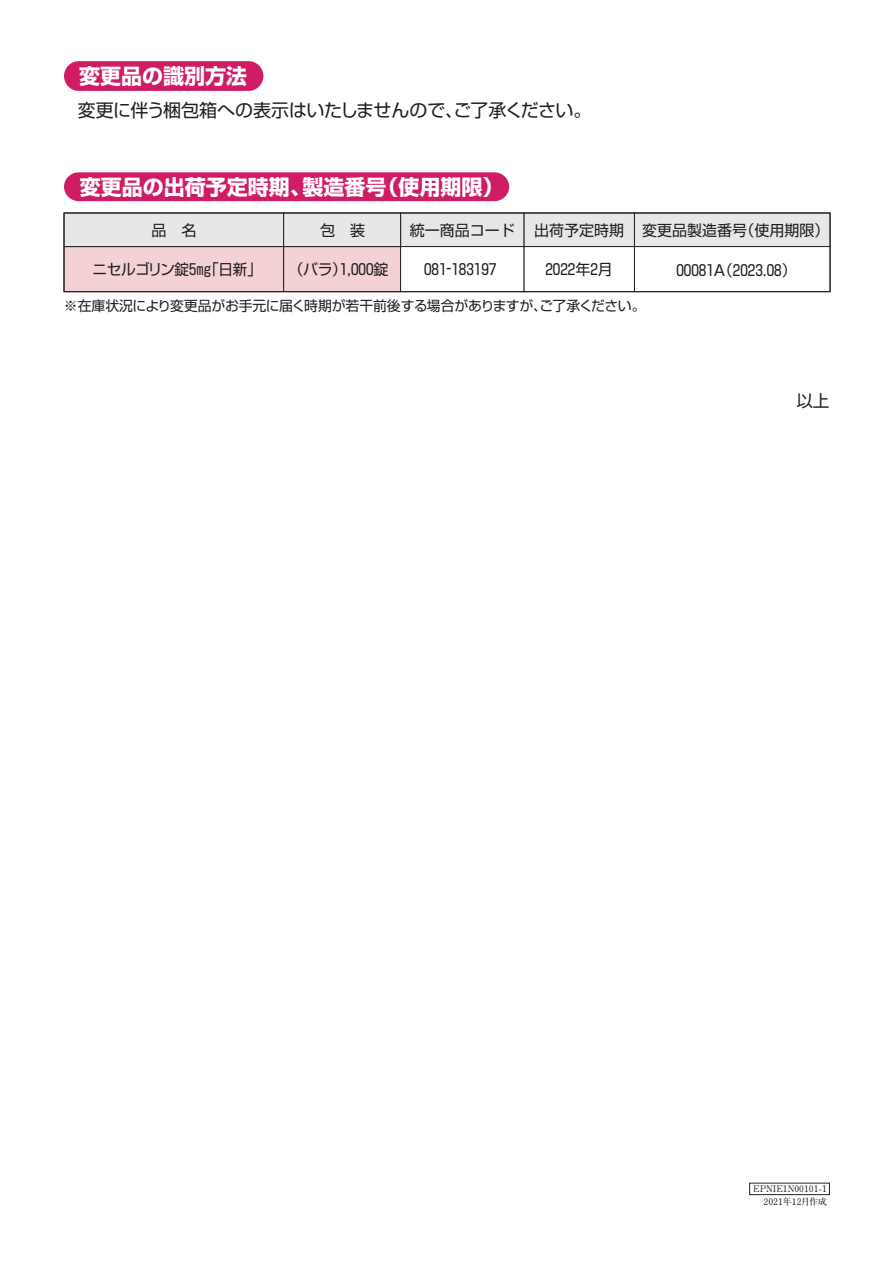
<style>
.page{position:relative;width:893px;height:1263px;background:#fff}
.page>*{position:absolute;margin:0;border:0;box-sizing:border-box;transform-origin:0 0}
.t1{font:700 21px "Shin Go Pro";color:#fff}
.t2{font:18px "Shin Go Pro";letter-spacing:-.02em;color:#231f20}
.t3{font:16.5px "Shin Go Pro";color:#231f20}
.t4{font:15px "Shin Go Pro";color:#231f20}
.t5{font:15px "Shin Go Pro";letter-spacing:-.03em;color:#231f20}
.t6{font:13.8px "Shin Go Pro";letter-spacing:-.02em;color:#231f20}
.t7{font:700 9px/12.8px "Futo Min A101 Pro";color:#231f20;text-align:right}
</style>
<div class="page">
<div style="left:749px;top:1183px;width:81px;height:12px;border:1px solid #231f20"></div>
<div style="left:64px;top:61px;width:199px;height:30px;background:#d01b65;border-radius:15px"></div>
<div style="left:64px;top:172px;width:445px;height:29px;background:#d01b65"></div>
<div style="left:64px;top:246px;width:220px;height:46px;background:#f3d1d5"></div>
<div style="left:283px;top:246px;width:118px;height:46px;background:#f3d1d5;border:1px solid #231f20"></div>
<div style="left:64px;top:213px;width:220px;height:34px;background:#e6e7e9;border:1px solid #231f20"></div>
<div style="left:523px;top:213px;width:112px;height:34px;background:#e6e7e9"></div>
<div style="left:400px;top:213px;width:124px;height:34px;background:#e6e7e9"></div>
<div style="left:523px;top:246px;width:112px;height:46px;background:#fff;border:1px solid #231f20"></div>
<div style="left:400px;top:246px;width:124px;height:46px;background:#fff;border:1px solid #231f20"></div>
<div style="left:283px;top:213px;width:118px;height:34px;background:#e6e7e9;border:1px solid #231f20"></div>
<div style="left:634px;top:213px;width:196px;height:34px;background:#e6e7e9"></div>
<div style="left:634px;top:246px;width:196px;height:46px;background:#fff;border:1px solid #231f20"></div>
<div style="left:63px;top:212px;width:768px;height:80px;border:1px solid #231f20"></div>
<h1 class="t1" style="left:79px;top:59px;width:169px">変更品の識別方法</h1>
<p class="t2" style="left:78px;top:95px;width:515px">変更に伴う梱包箱への表示はいたしませんので、ご了承ください。</p>
<h1 class="t1" style="left:80px;top:170px;width:425px">変更品の出荷予定時期、製造番号（使用期限）</h1>
<p class="t4" style="left:152px;top:218px;width:46px">品　名</p>
<p class="t4" style="left:320px;top:218px;width:46px">包　装</p>
<p class="t4" style="left:410px;top:218px;width:106px">統一商品コード</p>
<p class="t4" style="left:534px;top:218px;width:297px">出荷予定時期 変更品製造番号（使用期限）</p>
<p class="t4" style="left:545px;top:257px;width:69px">2022年2月</p>
<p class="t4" style="left:676px;top:258px;width:122px">00081A（2023.08）</p>
<p class="t5" style="left:93px;top:257px;width:171px">ニセルゴリン錠5mg「日新」</p>
<p class="t6" style="left:64px;top:294px;width:583px">※在庫状況により変更品がお手元に届く時期が若干前後する場合がありますが、ご了承ください。</p>
<p class="t4" style="left:288px;top:257px;width:102px">（バラ）1,000錠</p>
<p class="t4" style="left:424px;top:257px;width:74px">081-183197</p>
<p class="t3" style="left:796px;top:387px;width:34px">以上</p>
<p class="t7" style="left:753px;top:1181px;width:75px">EPNIE1N00101-1<br>2021年12月作成</p>
</div>
